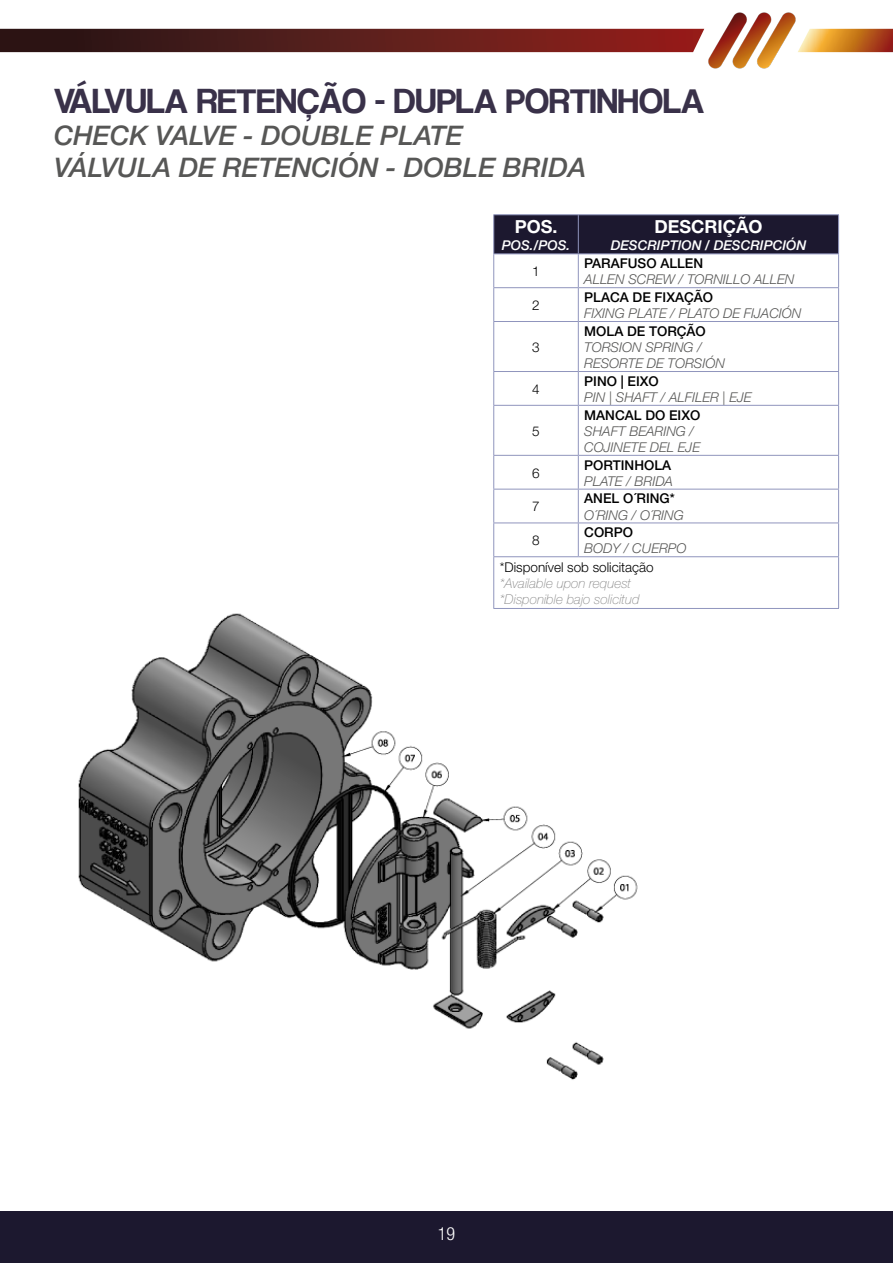
<style>
.page{position:relative;width:893px;height:1263px;background:#fff}
.page>*{position:absolute;margin:0;border:0;box-sizing:border-box;transform-origin:0 0}
.t1{font:36px "Coolvetica Rg";color:#393149}
.t2{font:27px/32.4px "Helvetica Neue LT 66 Md It";color:#575756}
.t3{font:18px "Helvetica Neue LT 75 Bd";color:#fff}
.t4{font:18px "Helvetica Neue LT 47 Lt Cn";color:#fff}
.t5{font:13.5px/16.2px "Helvetica Neue LT 46 Lt It";color:#575756}
.t6{font:13.5px "Helvetica Neue LT 65 Md";color:#000}
.t7{font:13.5px/16.2px "Helvetica Neue LT 36 Th It";color:#878787}
.t8{font:13.5px "Helvetica Neue LT 45 Lt";color:#000}
.t9{font:13.5px "Helvetica Neue LT 66 Md It";color:#fff}
</style>
<div class="page">
<svg style="left:798px;top:29px;width:95px;height:23px;background:#cf863f"></svg>
<img style="left:708px;top:13px;width:88px;height:55px">
<svg style="left:0;top:29px;width:704px;height:23px;background:#5b1d1a"></svg>
<div style="left:0;top:1212px;width:893px;height:51px;background:#1c182f"></div>
<img style="left:78px;top:557px;width:636px;height:523px">
<div style="left:494px;top:215px;width:344px;height:38px;background:#1c182f"></div>
<hr style="left:493px;top:254px;width:1px;height:33px;background:#9095bd">
<hr style="left:578px;top:254px;width:1px;height:33px;background:#9095bd">
<hr style="left:838px;top:254px;width:1px;height:33px;background:#9095bd">
<hr style="left:493px;top:287px;width:85px;height:1px;background:#9095bd">
<hr style="left:493px;top:288px;width:1px;height:33px;background:#9095bd">
<hr style="left:578px;top:287px;width:261px;height:1px;background:#9095bd">
<hr style="left:578px;top:288px;width:1px;height:33px;background:#9095bd">
<hr style="left:838px;top:288px;width:1px;height:33px;background:#9095bd">
<hr style="left:493px;top:321px;width:85px;height:1px;background:#9095bd">
<hr style="left:493px;top:322px;width:1px;height:49px;background:#9095bd">
<hr style="left:578px;top:321px;width:261px;height:1px;background:#9095bd">
<hr style="left:578px;top:322px;width:1px;height:49px;background:#9095bd">
<hr style="left:838px;top:322px;width:1px;height:49px;background:#9095bd">
<hr style="left:493px;top:371px;width:85px;height:1px;background:#9095bd">
<hr style="left:493px;top:372px;width:1px;height:33px;background:#9095bd">
<hr style="left:578px;top:371px;width:261px;height:1px;background:#9095bd">
<hr style="left:578px;top:372px;width:1px;height:33px;background:#9095bd">
<hr style="left:838px;top:372px;width:1px;height:33px;background:#9095bd">
<hr style="left:493px;top:405px;width:85px;height:1px;background:#9095bd">
<hr style="left:493px;top:406px;width:1px;height:49px;background:#9095bd">
<hr style="left:578px;top:405px;width:261px;height:1px;background:#9095bd">
<hr style="left:578px;top:406px;width:1px;height:49px;background:#9095bd">
<hr style="left:838px;top:406px;width:1px;height:49px;background:#9095bd">
<hr style="left:493px;top:455px;width:85px;height:1px;background:#9095bd">
<hr style="left:493px;top:456px;width:1px;height:33px;background:#9095bd">
<hr style="left:578px;top:455px;width:261px;height:1px;background:#9095bd">
<hr style="left:578px;top:456px;width:1px;height:33px;background:#9095bd">
<hr style="left:838px;top:456px;width:1px;height:33px;background:#9095bd">
<hr style="left:493px;top:489px;width:85px;height:1px;background:#9095bd">
<hr style="left:493px;top:489px;width:1px;height:34px;background:#9095bd">
<hr style="left:578px;top:489px;width:261px;height:1px;background:#9095bd">
<hr style="left:578px;top:489px;width:1px;height:34px;background:#9095bd">
<hr style="left:838px;top:489px;width:1px;height:34px;background:#9095bd">
<hr style="left:493px;top:523px;width:85px;height:1px;background:#9095bd">
<hr style="left:493px;top:523px;width:1px;height:33px;background:#9095bd">
<hr style="left:578px;top:523px;width:261px;height:1px;background:#9095bd">
<hr style="left:578px;top:523px;width:1px;height:33px;background:#9095bd">
<hr style="left:838px;top:523px;width:1px;height:33px;background:#9095bd">
<hr style="left:493px;top:556px;width:85px;height:1px;background:#9095bd">
<hr style="left:493px;top:557px;width:1px;height:51px;background:#9095bd">
<hr style="left:578px;top:556px;width:261px;height:1px;background:#9095bd">
<hr style="left:838px;top:557px;width:1px;height:51px;background:#9095bd">
<hr style="left:493px;top:608px;width:85px;height:1px;background:#9095bd">
<hr style="left:578px;top:608px;width:261px;height:1px;background:#9095bd">
<hr style="left:578px;top:214px;width:261px;height:1px;background:#9095bd">
<hr style="left:838px;top:215px;width:1px;height:38px;background:#9095bd">
<hr style="left:578px;top:253px;width:261px;height:1px;background:#9095bd">
<hr style="left:493px;top:215px;width:1px;height:38px;background:#9095bd">
<hr style="left:493px;top:214px;width:85px;height:1px;background:#9095bd">
<hr style="left:578px;top:215px;width:1px;height:38px;background:#9095bd">
<hr style="left:493px;top:253px;width:85px;height:1px;background:#9095bd">
<h1 class="t1" style="left:54px;top:79px;width:652px">VÁLVULA RETENÇÃO - DUPLA PORTINHOLA</h1>
<h2 class="t2" style="left:54px;top:119px;width:534px">CHECK VALVE - DOUBLE PLATE<br>VÁLVULA DE RETENCIÓN - DOBLE BRIDA</h2>
<h3 class="t3" style="left:515px;top:216px;width:44px">POS.</h3>
<p class="t9" style="left:502px;top:237px;width:70px">POS./POS.</p>
<p class="t8" style="left:532px;top:263px;width:9px">1</p>
<p class="t8" style="left:532px;top:297px;width:9px">2</p>
<p class="t8" style="left:532px;top:339px;width:9px">3</p>
<p class="t8" style="left:532px;top:381px;width:9px">4</p>
<p class="t8" style="left:532px;top:423px;width:9px">5</p>
<p class="t8" style="left:532px;top:465px;width:9px">6</p>
<p class="t8" style="left:532px;top:498px;width:9px">7</p>
<h3 class="t3" style="left:654px;top:216px;width:109px">DESCRIÇÃO</h3>
<p class="t9" style="left:611px;top:237px;width:197px">DESCRIPTION / DESCRIPCIÓN</p>
<p class="t6" style="left:584px;top:255px;width:120px">PARAFUSO ALLEN</p>
<p class="t5" style="left:584px;top:271px;width:212px">ALLEN SCREW / TORNILLO ALLEN</p>
<p class="t6" style="left:584px;top:289px;width:130px">PLACA DE FIXAÇÃO</p>
<p class="t5" style="left:584px;top:305px;width:219px">FIXING PLATE / PLATO DE FIJACIÓN</p>
<p class="t6" style="left:584px;top:323px;width:123px">MOLA DE TORÇÃO</p>
<p class="t5" style="left:584px;top:339px;width:142px">TORSION SPRING /<br>RESORTE DE TORSIÓN</p>
<p class="t6" style="left:584px;top:373px;width:76px">PINO | EIXO</p>
<p class="t5" style="left:584px;top:389px;width:169px">PIN | SHAFT / ALFILER | EJE</p>
<p class="t6" style="left:584px;top:407px;width:118px">MANCAL DO EIXO</p>
<p class="t5" style="left:584px;top:423px;width:117px">SHAFT BEARING /<br>COJINETE DEL EJE</p>
<p class="t6" style="left:584px;top:457px;width:88px">PORTINHOLA</p>
<p class="t5" style="left:584px;top:473px;width:90px">PLATE / BRIDA</p>
<p class="t6" style="left:584px;top:490px;width:92px">ANEL O´RING*</p>
<p class="t5" style="left:584px;top:506px;width:101px">O´RING / O´RING</p>
<p class="t6" style="left:584px;top:524px;width:50px">CORPO</p>
<p class="t5" style="left:584px;top:540px;width:104px">BODY / CUERPO</p>
<p class="t8" style="left:500px;top:559px;width:156px">*Disponível sob solicitação</p>
<p class="t7" style="left:500px;top:575px;width:141px">*Available upon request *Disponible bajo solicitud</p>
<p class="t8" style="left:532px;top:532px;width:9px">8</p>
<h3 class="t4" style="left:438px;top:1223px;width:19px">19</h3>
</div>
